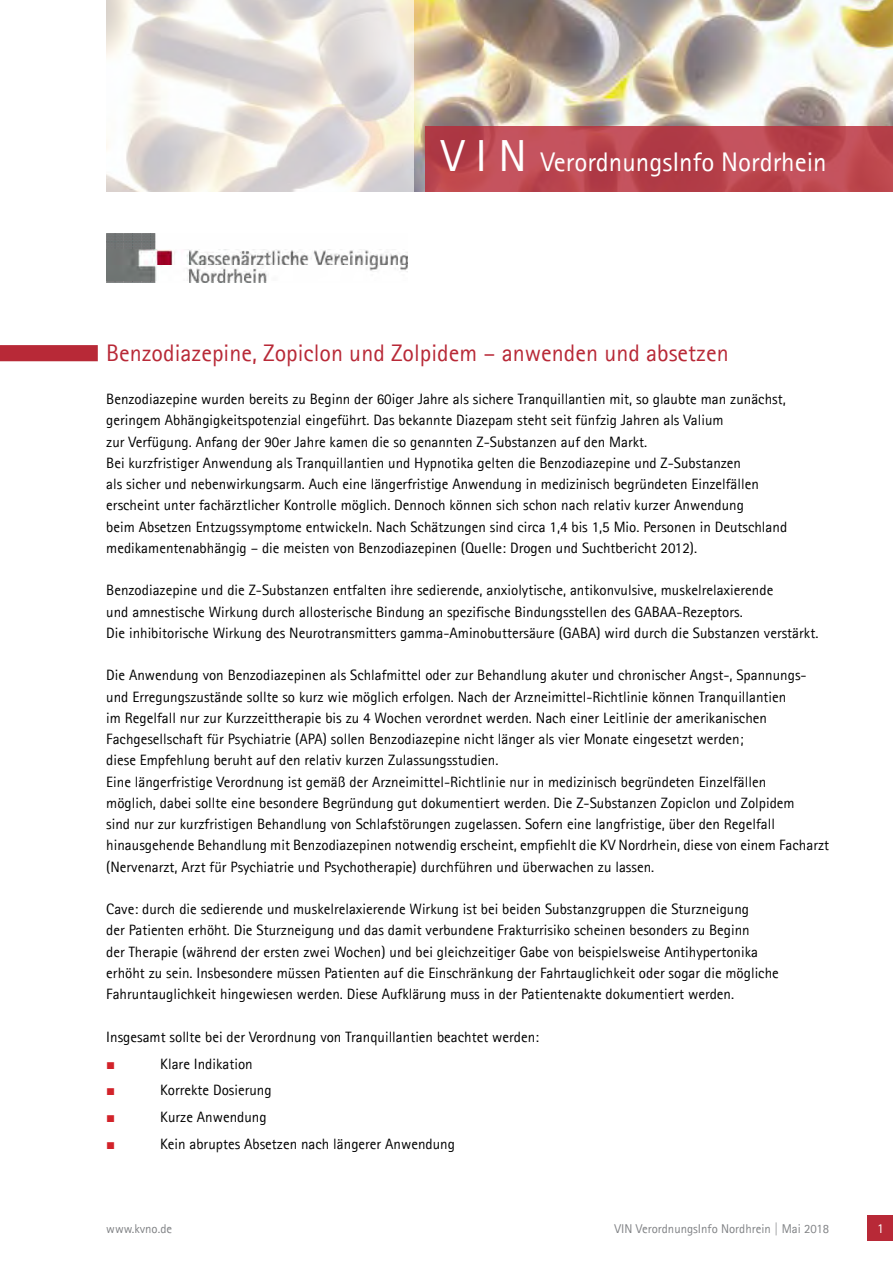
<style>
.page{position:relative;width:893px;height:1263px;background:#fff}
.page>*{position:absolute;margin:0;border:0;box-sizing:border-box;transform-origin:0 0}
.t1{font:27px "Rotis Sans Serif";color:#fff}
.t2{font:24px "Agfa Rotis Sans Serif";color:#b82937}
.t3{font:15px/21.3px "Agfa Rotis Sans Serif";color:#000}
.t4{font:15px "Times New Roman";color:#d2232a}
.t5{font:13.5px "Agfa Rotis Sans Serif";color:#fff}
.t6{font:12.75px "Agfa Rotis Sans Serif";color:#808285}
.s1{font-size:45px}
</style>
<div class="page">
<div style="left:868px;top:1215px;width:25px;height:26px;background:#b82937"></div>
<img style="left:106px;top:234px;width:301px;height:49px">
<img style="left:414px;top:0;width:479px;height:191px">
<img style="left:106px;top:0;width:308px;height:192px">
<svg style="left:425px;top:127px;width:468px;height:65px;background:#ba464f"></svg>
<div style="left:1px;top:346px;width:96px;height:14px;background:#b82937"></div>
<div style="left:0;top:345px;width:98px;height:16px;border:2px solid #b82937"></div>
<h1 class="t1" style="left:441px;top:146px;width:387px"><span class="s1">V I N</span> VerordnungsInfo Nordrhein</h1>
<h2 class="t2" style="left:106px;top:339px;width:624px">Benzodiazepine, Zopiclon und Zolpidem – anwenden und absetzen</h2>
<p class="t3" style="left:106px;top:388px;width:682px">Benzodiazepine wurden bereits zu Beginn der 60iger Jahre als sichere Tranquillantien mit, so glaubte man zunächst, geringem Abhängigkeitspotenzial eingeführt. Das bekannte Diazepam steht seit fünfzig Jahren als Valium<br>zur Verfügung. Anfang der 90er Jahre kamen die so genannten Z-Substanzen auf den Markt.<br>Bei kurzfristiger Anwendung als Tranquillantien und Hypnotika gelten die Benzodiazepine und Z-Substanzen<br>als sicher und nebenwirkungsarm. Auch eine längerfristige Anwendung in medizinisch begründeten Einzelfällen erscheint unter fachärztlicher Kontrolle möglich. Dennoch können sich schon nach relativ kurzer Anwendung<br>beim Absetzen Entzugssymptome entwickeln. Nach Schätzungen sind circa 1,4 bis 1,5 Mio. Personen in Deutschland medikamentenabhängig – die meisten von Benzodiazepinen (Quelle: Drogen und Suchtbericht 2012).</p>
<p class="t3" style="left:106px;top:579px;width:714px">Benzodiazepine und die Z-Substanzen entfalten ihre sedierende, anxiolytische, antikonvulsive, muskelrelaxierende<br>und amnestische Wirkung durch allosterische Bindung an spezifische Bindungsstellen des GABAA-Rezeptors.<br>Die inhibitorische Wirkung des Neurotransmitters gamma-Aminobuttersäure (GABA) wird durch die Substanzen verstärkt.</p>
<p class="t3" style="left:106px;top:664px;width:724px">Die Anwendung von Benzodiazepinen als Schlafmittel oder zur Behandlung akuter und chronischer Angst-, Spannungs&shy;und Erregungszustände sollte so kurz wie möglich erfolgen. Nach der Arzneimittel-Richtlinie können Tranquillantien<br>im Regelfall nur zur Kurzzeittherapie bis zu 4 Wochen verordnet werden. Nach einer Leitlinie der amerikanischen Fachgesellschaft für Psychiatrie (APA) sollen Benzodiazepine nicht länger als vier Monate eingesetzt werden;<br>diese Empfehlung beruht auf den relativ kurzen Zulassungsstudien.<br>Eine längerfristige Verordnung ist gemäß der Arzneimittel-Richtlinie nur in medizinisch begründeten Einzelfällen<br>möglich, dabei sollte eine besondere Begründung gut dokumentiert werden. Die Z-Substanzen Zopiclon und Zolpidem<br>sind nur zur kurzfristigen Behandlung von Schlafstörungen zugelassen. Sofern eine langfristige, über den Regelfall hinausgehende Behandlung mit Benzodiazepinen notwendig erscheint, empfiehlt die KV Nordrhein, diese von einem Facharzt (Nervenarzt, Arzt für Psychiatrie und Psychotherapie) durchführen und überwachen zu lassen.</p>
<p class="t3" style="left:106px;top:898px;width:674px">Cave: durch die sedierende und muskelrelaxierende Wirkung ist bei beiden Substanzgruppen die Sturzneigung<br>der Patienten erhöht. Die Sturzneigung und das damit verbundene Frakturrisiko scheinen besonders zu Beginn<br>der Therapie (während der ersten zwei Wochen) und bei gleichzeitiger Gabe von beispielsweise Antihypertonika erhöht zu sein. Insbesondere müssen Patienten auf die Einschränkung der Fahrtauglichkeit oder sogar die mögliche Fahruntauglichkeit hingewiesen werden. Diese Aufklärung muss in der Patientenakte dokumentiert werden.</p>
<p class="t3" style="left:106px;top:1026px;width:434px">Insgesamt sollte bei der Verordnung von Tranquillantien beachtet werden:</p>
<p class="t4" style="left:106px;top:1053px;width:11px">■</p>
<p class="t3" style="left:160px;top:1053px;width:94px">Klare Indikation</p>
<p class="t4" style="left:106px;top:1080px;width:11px">■</p>
<p class="t3" style="left:160px;top:1079px;width:113px">Korrekte Dosierung</p>
<p class="t4" style="left:106px;top:1107px;width:11px">■</p>
<p class="t3" style="left:160px;top:1106px;width:108px">Kurze Anwendung</p>
<p class="t4" style="left:106px;top:1134px;width:11px">■</p>
<p class="t3" style="left:160px;top:1133px;width:296px">Kein abruptes Absetzen nach längerer Anwendung</p>
<p class="t6" style="left:106px;top:1221px;width:67px">www.kvno.de</p>
<p class="t6" style="left:615px;top:1221px;width:216px">VIN VerordnungsInfo Nordhrein | Mai 2018</p>
<p class="t5" style="left:877px;top:1221px;width:8px">1</p>
</div>
